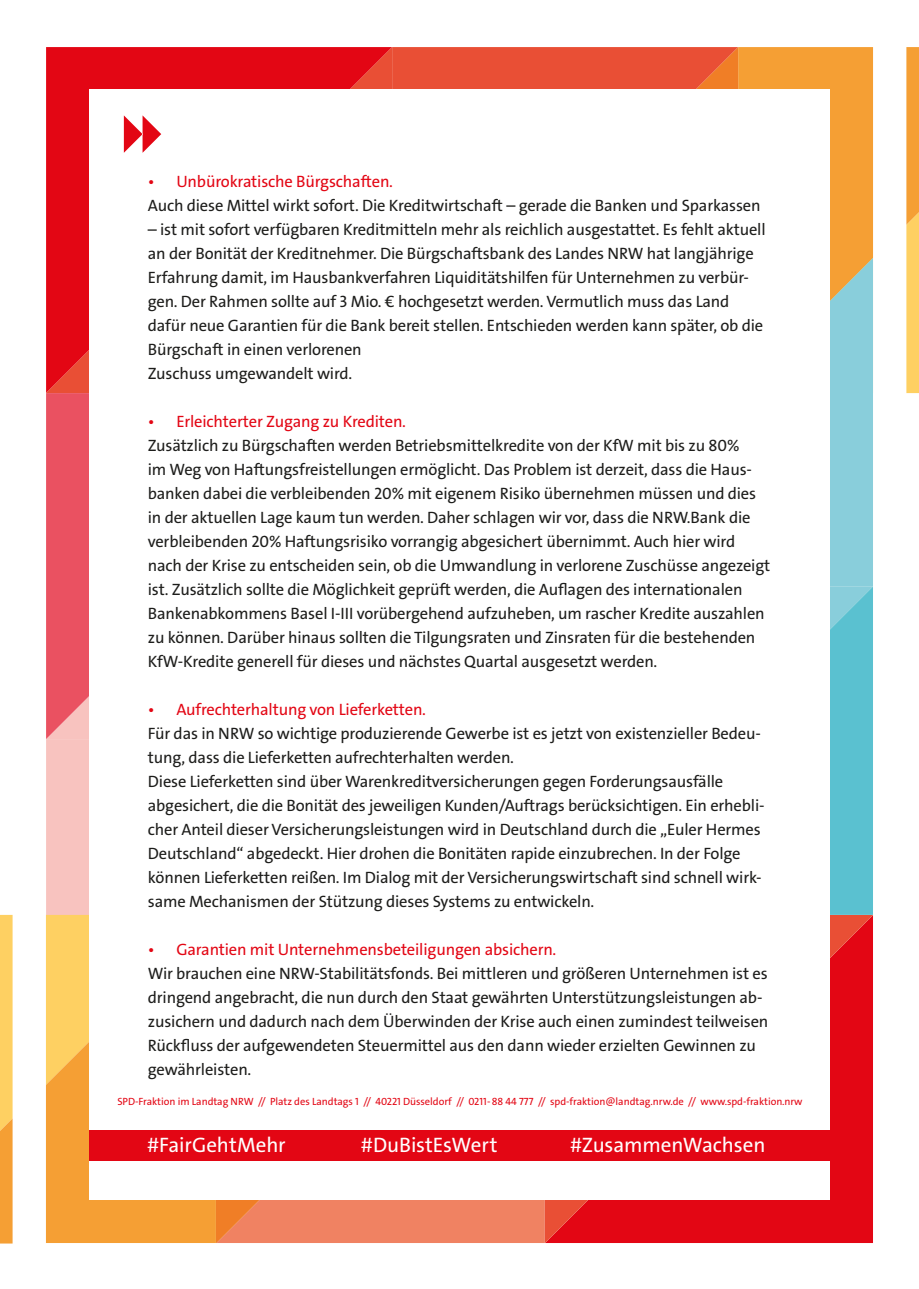
<style>
.page{position:relative;width:919px;height:1289px;background:#fff}
.page>*{position:absolute;margin:0;border:0;box-sizing:border-box;transform-origin:0 0}
.t1{font:21px "The Sans LP5 Plain";letter-spacing:-.005em;color:#fff}
.t2{font:16.5px/24px "The Sans LP5 Plain";letter-spacing:-.01em;color:#1d1d1b}
.t3{font:16.5px "The Sans LP5 Plain";letter-spacing:-.01em;color:#e30614}
.t4{font:10.5px "The Sans LP5 Plain";letter-spacing:-.005em;color:#e30614}
</style>
<div class="page">
<svg style="left:738px;top:47px;width:180px;height:165px;fill:#f59f34"></svg>
<svg style="left:47px;top:47px;width:345px;height:346px;background:#e30a16"></svg>
<div style="left:47px;top:393px;width:42px;height:346px;background:#ea5161"></div>
<svg style="left:830px;top:212px;width:88px;height:181px"></svg>
<svg style="left:392px;top:47px;width:346px;height:42px;background:#e95234"></svg>
<div style="left:47px;top:739px;width:42px;height:175px;background:#f8c3bf"></div>
<svg style="left:0;top:1130px;width:216px;height:113px;fill:#f59f34"></svg>
<svg style="left:544px;top:914px;width:328px;height:328px;background:#e3111b"></svg>
<svg style="left:830px;top:586px;width:42px;height:328px;background:#5dc1d0"></svg>
<svg style="left:0;top:914px;width:89px;height:216px"></svg>
<svg style="left:216px;top:1200px;width:328px;height:42px;background:#f0815d"></svg>
<svg style="left:830px;top:258px;width:42px;height:328px;background:#90cacf"></svg>
<div style="left:89px;top:89px;width:740px;height:1110px;background:#fff"></div>
<div style="left:89px;top:1129px;width:741px;height:31px;background:#e30614"></div>
<svg style="left:124px;top:115px;width:37px;height:38px"></svg>
<p class="t3" style="left:148px;top:171px;width:246px">• Unbürokratische Bürgschaften.</p>
<p class="t2" style="left:148px;top:193px;width:614px">Auch diese Mittel wirkt sofort. Die Kreditwirtschaft – gerade die Banken und Sparkassen</p>
<p class="t2" style="left:148px;top:217px;width:619px">– ist mit sofort verfügbaren Kreditmitteln mehr als reichlich ausgestattet. Es fehlt aktuell an der Bonität der Kreditnehmer. Die Bürgschaftsbank des Landes NRW hat langjährige Erfahrung damit, im Hausbankverfahren Liquiditätshilfen für Unternehmen zu verbür&shy;gen. Der Rahmen sollte auf 3 Mio. € hochgesetzt werden. Vermutlich muss das Land dafür neue Garantien für die Bank bereit stellen. Entschieden werden kann später, ob die Bürgschaft in einen verlorenen</p>
<p class="t2" style="left:148px;top:361px;width:206px">Zuschuss umgewandelt wird.</p>
<p class="t3" style="left:148px;top:411px;width:259px">• Erleichterter Zugang zu Krediten.</p>
<p class="t2" style="left:148px;top:433px;width:624px">Zusätzlich zu Bürgschaften werden Betriebsmittelkredite von der KfW mit bis zu 80%<br>im Weg von Haftungsfreistellungen ermöglicht. Das Problem ist derzeit, dass die Haus&shy;banken dabei die verbleibenden 20% mit eigenem Risiko übernehmen müssen und dies in der aktuellen Lage kaum tun werden. Daher schlagen wir vor, dass die NRW.Bank die verbleibenden 20% Haftungsrisiko vorrangig abgesichert übernimmt. Auch hier wird nach der Krise zu entscheiden sein, ob die Umwandlung in verlorene Zuschüsse angezeigt ist. Zusätzlich sollte die Möglichkeit geprüft werden, die Auflagen des internationalen Bankenabkommens Basel I-III vorübergehend aufzuheben, um rascher Kredite auszahlen zu können. Darüber hinaus sollten die Tilgungsraten und Zinsraten für die bestehenden KfW-Kredite generell für dieses und nächstes Quartal ausgesetzt werden.</p>
<p class="t3" style="left:148px;top:699px;width:279px">• Aufrechterhaltung von Lieferketten.</p>
<p class="t2" style="left:148px;top:721px;width:614px">Für das in NRW so wichtige produzierende Gewerbe ist es jetzt von existenzieller Bedeu&shy;tung, dass die Lieferketten aufrechterhalten werden.</p>
<p class="t2" style="left:148px;top:769px;width:577px">Diese Lieferketten sind über Warenkreditversicherungen gegen Forderungsausfälle</p>
<p class="t2" style="left:148px;top:793px;width:618px">abgesichert, die die Bonität des jeweiligen Kunden/Auftrags berücksichtigen. Ein erhebli&shy;cher Anteil dieser Versicherungsleistungen wird in Deutschland durch die „Euler Hermes Deutschland“ abgedeckt. Hier drohen die Bonitäten rapide einzubrechen. In der Folge können Lieferketten reißen. Im Dialog mit der Versicherungswirtschaft sind schnell wirk&shy;same Mechanismen der Stützung dieses Systems zu entwickeln.</p>
<p class="t3" style="left:148px;top:939px;width:410px">• Garantien mit Unternehmensbeteiligungen absichern.</p>
<p class="t2" style="left:148px;top:961px;width:622px">Wir brauchen eine NRW-Stabilitätsfonds. Bei mittleren und größeren Unternehmen ist es dringend angebracht, die nun durch den Staat gewährten Unterstützungsleistungen ab&shy;zusichern und dadurch nach dem Überwinden der Krise auch einen zumindest teilweisen Rückfluss der aufgewendeten Steuermittel aus den dann wieder erzielten Gewinnen zu gewährleisten.</p>
<p class="t4" style="left:117px;top:1094px;width:686px">SPD-Fraktion im Landtag NRW // Platz des Landtags 1 // 40221 Düsseldorf // 0211-88 44 777 // spd-fraktion@landtag.nrw.de // www.spd-fraktion.nrw</p>
<p class="t1" style="left:147px;top:1131px;width:140px">#FairGehtMehr</p>
<p class="t1" style="left:361px;top:1131px;width:138px">#DuBistEsWert</p>
<p class="t1" style="left:570px;top:1131px;width:197px">#ZusammenWachsen</p>
</div>
